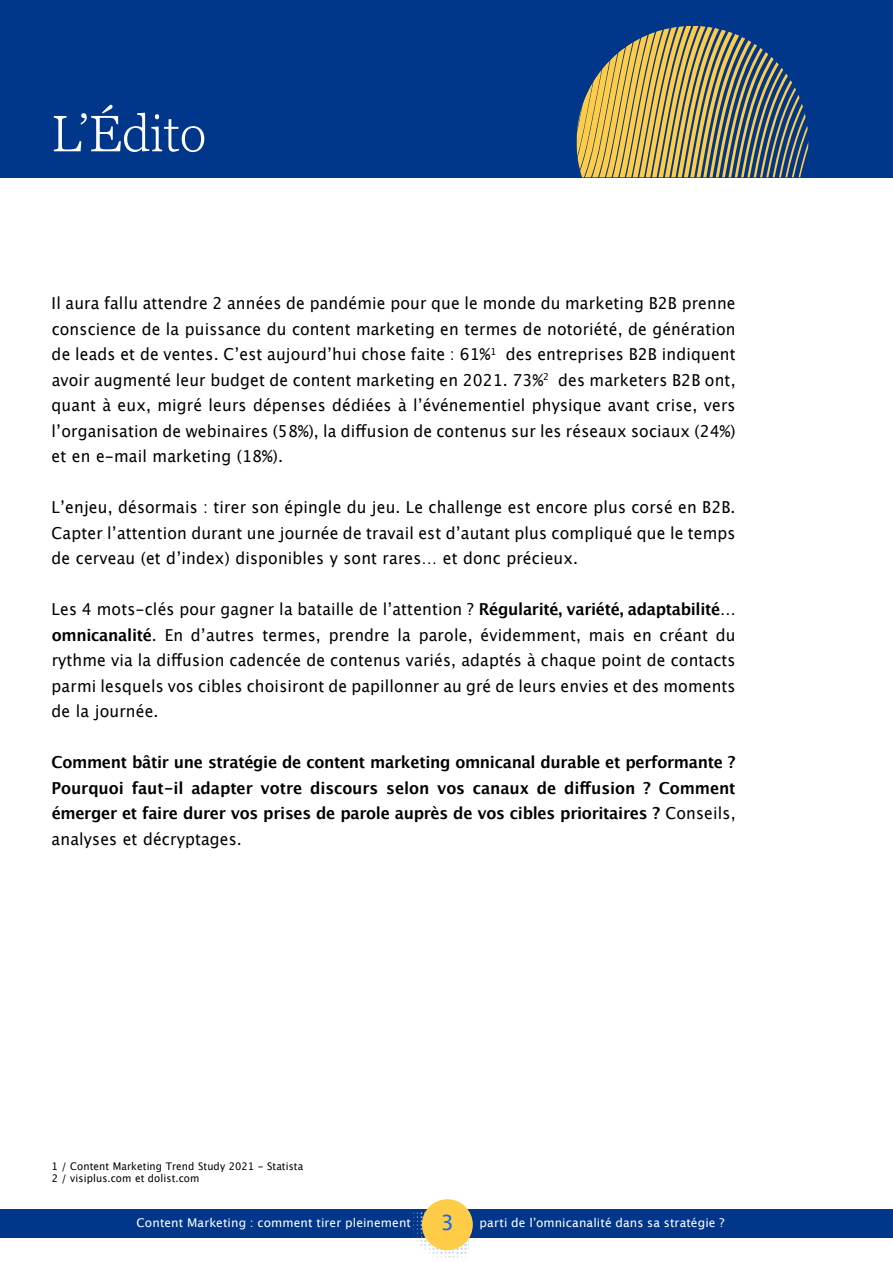
<style>
.page{position:relative;width:893px;height:1263px;background:#fff}
.page>*{position:absolute;margin:0;border:0;box-sizing:border-box;transform-origin:0 0}
.t1{font:300 51px "Georgia Pro";color:#fff}
.t2{font:21px "Lucida Sans";color:#136af0}
.t3{font:16.5px/25.5px "Lucida Grande";letter-spacing:.01em;color:#000;text-align:justify;scale:.95 1}
.t4{font:700 16.5px/25.5px "Lucida Grande";letter-spacing:-.02em;color:#000;text-align:justify;scale:.95 1}
.t5{font:12px "Lucida Sans";letter-spacing:.01em;color:#fff}
.t6{font:10.5px/12.6px "Lucida Grande";letter-spacing:.01em;color:#000;scale:.95 1}
.s1{font-weight:700}
.s2{font-weight:400}
</style>
<div class="page">
<div style="left:0;top:1209px;width:893px;height:29px;background:#00378a"></div>
<img style="left:409px;top:1211px;width:59px;height:47px">
<div style="left:422px;top:1199px;width:51px;height:51px;background:#ffcc48;border-radius:50%"></div>
<div style="left:0;top:0;width:893px;height:177px;background:#00378a"></div>
<svg style="left:577px;top:26px;width:232px;height:151px"></svg>
<h1 class="t1" style="left:51px;top:105px;width:157px">L’Édito</h1>
<p class="t3" style="left:52px;top:291px;width:721px">Il aura fallu attendre 2 années de pandémie pour que le monde du marketing B2B prenne conscience de la puissance du content marketing en termes de notoriété, de génération de leads et de ventes. C’est aujourd’hui chose faite : 61%<sup>1</sup> des entreprises B2B indiquent avoir augmenté leur budget de content marketing en 2021. 73%<sup>2</sup> des marketers B2B ont, quant à eux, migré leurs dépenses dédiées à l’événementiel physique avant crise, vers l’organisation de webinaires (58%), la diffusion de contenus sur les réseaux sociaux (24%) et en e-mail marketing (18%).</p>
<p class="t3" style="left:52px;top:495px;width:721px">L’enjeu, désormais : tirer son épingle du jeu. Le challenge est encore plus corsé en B2B.<br>Capter l’attention durant une journée de travail est d’autant plus compliqué que le temps de cerveau (et d’index) disponibles y sont rares… et donc précieux.</p>
<p class="t3" style="left:52px;top:597px;width:722px">Les 4 mots-clés pour gagner la bataille de l’attention ? <span class="s1">Régularité, variété, adaptabilité… omnicanalité</span>. En d’autres termes, prendre la parole, évidemment, mais en créant du rythme via la diffusion cadencée de contenus variés, adaptés à chaque point de contacts parmi lesquels vos cibles choisiront de papillonner au gré de leurs envies et des moments de la journée.</p>
<p class="t4" style="left:52px;top:749px;width:721px">Comment bâtir une stratégie de content marketing omnicanal durable et performante ?<br>Pourquoi faut-il adapter votre discours selon vos canaux de diffusion ? Comment émerger et faire durer vos prises de parole auprès de vos cibles prioritaires ? <span class="s2">Conseils, analyses et décryptages.</span></p>
<p class="t6" style="left:52px;top:1160px;width:266px">1 / Content Marketing Trend Study 2021 - Statista<br>2 / visiplus.com et dolist.com</p>
<p class="t2" style="left:441px;top:1211px;width:15px">3</p>
<p class="t5" style="left:137px;top:1216px;width:276px">Content Marketing : comment tirer pleinement</p>
<p class="t5" style="left:479px;top:1216px;width:247px">parti de l’omnicanalité dans sa stratégie ?</p>
</div>
